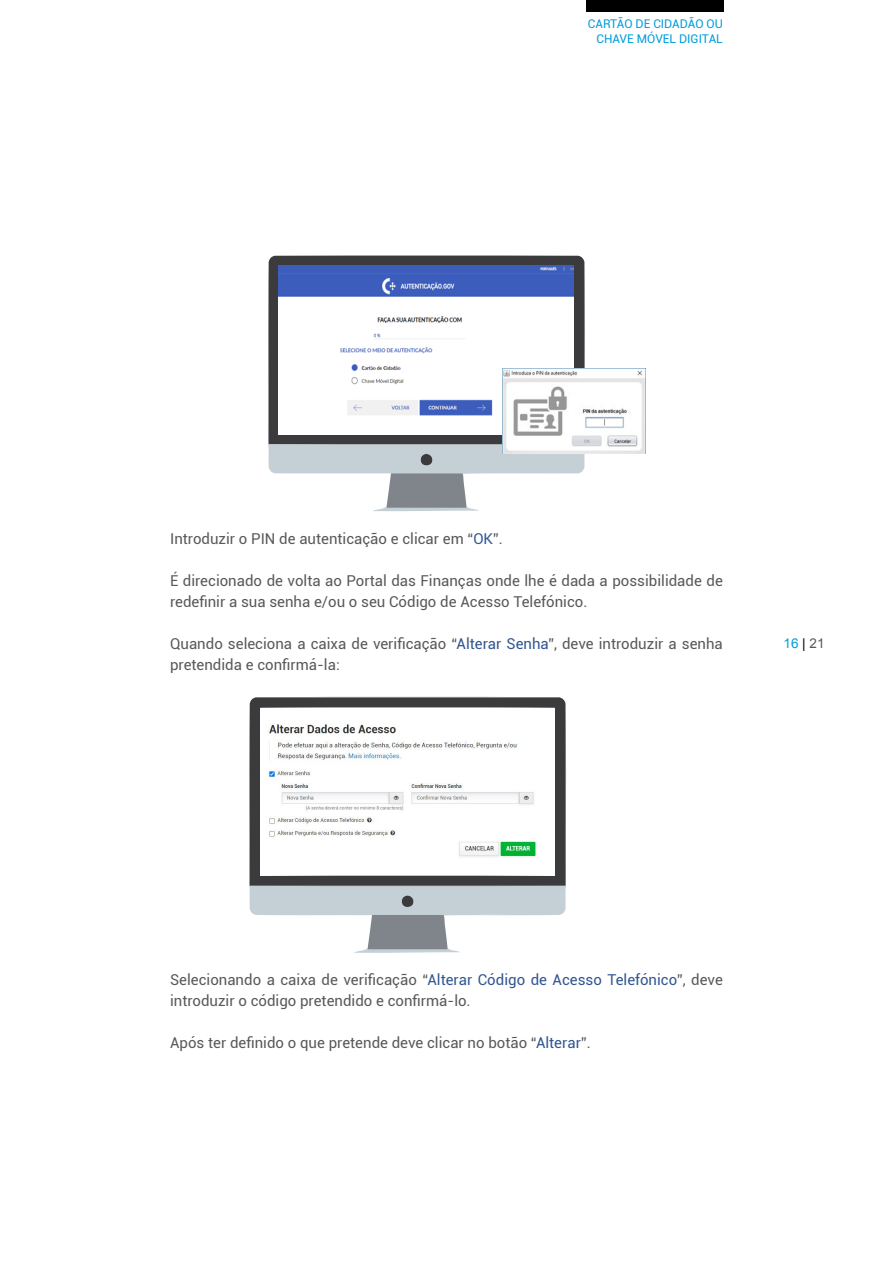
<style>
.page{position:relative;width:893px;height:1263px;background:#fff}
.page>*{position:absolute;margin:0;border:0;box-sizing:border-box;transform-origin:0 0}
.t1{font:15px/21px "Roboto";color:#58595b}
.t2{font:13.5px "Arial";color:#009ddc}
.t3{font:12px/14.4px "Roboto";color:#009ddc;text-align:right}
.s1{color:#325691}
.s2{color:#000}
.s3{color:#58595b}
</style>
<div class="page">
<div style="left:586px;top:0;width:138px;height:11px;background:#000"></div>
<div style="left:269px;top:256px;width:315px;height:188px;background:#3b3b3d"></div>
<svg style="left:275px;top:255px;width:303px;height:1px"></svg>
<svg style="left:279px;top:434px;width:223px;height:1px"></svg>
<svg style="left:268px;top:444px;width:317px;height:67px"></svg>
<svg style="left:250px;top:697px;width:315px;height:189px;background:#424244"></svg>
<svg style="left:324px;top:696px;width:167px;height:1px"></svg>
<div style="left:261px;top:708px;width:294px;height:167px;background:#fff"></div>
<svg style="left:261px;top:707px;width:294px;height:1px"></svg>
<svg style="left:261px;top:875px;width:294px;height:1px"></svg>
<svg style="left:249px;top:886px;width:317px;height:67px"></svg>
<img style="left:279px;top:265px;width:295px;height:169px">
<img style="left:502px;top:368px;width:143px;height:86px">
<img style="left:268px;top:724px;width:269px;height:133px">
<p class="t3" style="left:588px;top:16px;width:137px">CARTÃO DE CIDADÃO OU<br>CHAVE MÓVEL DIGITAL</p>
<p class="t1" style="left:170px;top:527px;width:334px">Introduzir o PIN de autenticação e clicar em “<span class="s1">OK</span>”.</p>
<p class="t1" style="left:170px;top:569px;width:554px">É direcionado de volta ao Portal das Finanças onde lhe é dada a possibilidade de redefinir a sua senha e/ou o seu Código de Acesso Telefónico.</p>
<p class="t1" style="left:170px;top:632px;width:554px">Quando seleciona a caixa de verificação “<span class="s1">Alterar Senha</span>”, deve introduzir a senha pretendida e confirmá-la:</p>
<p class="t2" style="left:783px;top:634px;width:43px">16 <span class="s2">|</span> <span class="s3">21</span></p>
<p class="t1" style="left:170px;top:968px;width:554px">Selecionando a caixa de verificação “<span class="s1">Alterar Código de Acesso Telefónico</span>”, deve introduzir o código pretendido e confirmá-lo.</p>
<p class="t1" style="left:170px;top:1031px;width:422px">Após ter definido o que pretende deve clicar no botão “<span class="s1">Alterar</span>”.</p>
</div>
